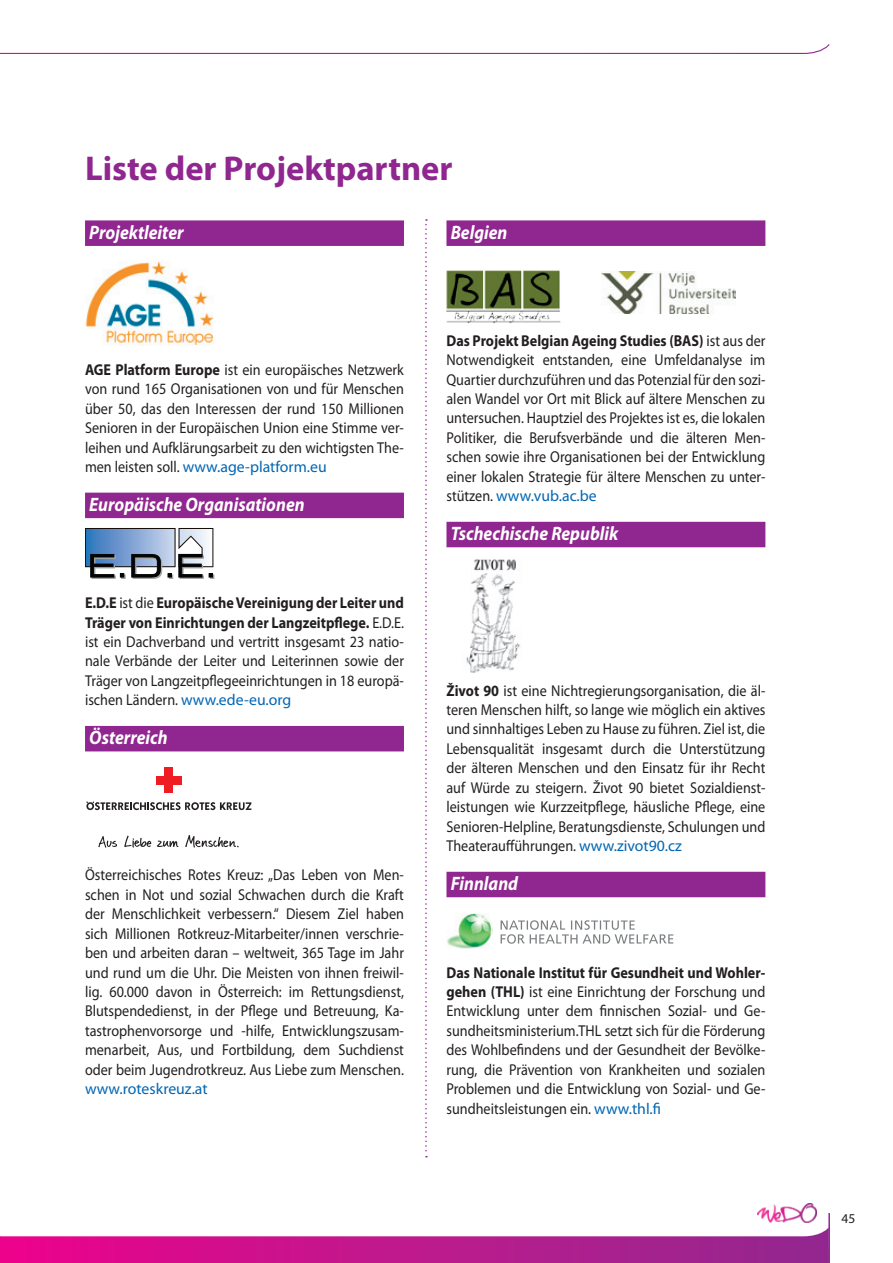
<style>
.page{position:relative;width:893px;height:1263px;background:#fff}
.page>*{position:absolute;margin:0;border:0;box-sizing:border-box;transform-origin:0 0}
.t1{font:700 34.5px "Myriad Pro";color:#90268f}
.t2{font:italic 700 19.5px "Myriad Pro";color:#fff;scale:.9 1}
.t3{font:15.75px/19.5px "Myriad Pro";color:#231f20;text-align:justify;scale:.9 1}
.t4{font:15.75px "Myriad Pro";color:#0166b3}
.t5{font:13.5px "Myriad Pro";color:#231f20}
.s1{font-weight:700}
.s2{color:#0166b3}
</style>
<div class="page">
<svg style="left:0;top:1228px;width:828px;height:35px"></svg>
<hr style="left:828px;top:1213px;width:2px;height:50px;background:#90268f">
<img style="left:758px;top:1203px;width:58px;height:20px">
<div style="left:85px;top:220px;width:319px;height:26px;background:#90268f"></div>
<div style="left:85px;top:493px;width:319px;height:25px;background:#90268f"></div>
<div style="left:85px;top:726px;width:319px;height:25px;background:#90268f"></div>
<img style="left:85px;top:261px;width:129px;height:85px">
<svg style="left:85px;top:528px;width:129px;height:51px"></svg>
<img style="left:98px;top:835px;width:141px;height:13px">
<div style="left:164px;top:767px;width:9px;height:26px;background:#ee1d23"></div>
<div style="left:156px;top:776px;width:25px;height:8px;background:#ee1d23"></div>
<svg style="left:86px;top:801px;width:165px;height:9px"></svg>
<div style="left:446px;top:220px;width:319px;height:26px;background:#90268f"></div>
<div style="left:446px;top:522px;width:319px;height:25px;background:#90268f"></div>
<div style="left:446px;top:872px;width:319px;height:25px;background:#90268f"></div>
<img style="left:446px;top:270px;width:115px;height:54px">
<img style="left:602px;top:271px;width:134px;height:42px">
<img style="left:466px;top:559px;width:55px;height:114px">
<svg style="left:501px;top:920px;width:172px;height:24px"></svg>
<img style="left:447px;top:914px;width:45px;height:34px">
<svg style="left:425px;top:219px;width:2px;height:938px"></svg>
<svg style="left:0;top:44px;width:830px;height:10px"></svg>
<h1 class="t1" style="left:85px;top:146px;width:369px">Liste der Projektpartner</h1>
<p class="t2" style="left:89px;top:221px;width:106px">Projektleiter</p>
<p class="t2" style="left:451px;top:221px;width:65px">Belgien</p>
<p class="t3" style="left:85px;top:359px;width:356px"><span class="s1">AGE Platform Europe</span> ist ein europäisches Netzwerk von rund 165 Organisationen von und für Menschen über 50, das den Interessen der rund 150 Millionen Senioren in der Europäischen Union eine Stimme ver&shy;leihen und Aufklärungsarbeit zu den wichtigsten The&shy;men leisten soll. <span class="s2">www.age-platform.eu</span></p>
<p class="t2" style="left:89px;top:494px;width:241px">Europäische Organisationen</p>
<p class="t3" style="left:85px;top:593px;width:356px"><span class="s1">E.D.E</span> ist die <span class="s1">Europäische Vereinigung der Leiter und Träger von Einrichtungen der Langzeitpflege.</span> E.D.E. ist ein Dachverband und vertritt insgesamt 23 natio&shy;nale Verbände der Leiter und Leiterinnen sowie der Träger von Langzeitpflegeeinrichtungen in 18 europä&shy;ischen Ländern. <span class="s2">www.ede-eu.org</span></p>
<p class="t2" style="left:89px;top:727px;width:89px">Österreich</p>
<p class="t3" style="left:85px;top:865px;width:356px">Österreichisches Rotes Kreuz: „Das Leben von Men&shy;schen in Not und sozial Schwachen durch die Kraft der Menschlichkeit verbessern.“ Diesem Ziel haben sich Millionen Rotkreuz-Mitarbeiter/innen verschrie&shy;ben und arbeiten daran – weltweit, 365 Tage im Jahr und rund um die Uhr. Die Meisten von ihnen freiwil&shy;lig. 60.000 davon in Österreich: im Rettungsdienst, Blutspendedienst, in der Pflege und Betreuung, Ka&shy;tastrophenvorsorge und -hilfe, Entwicklungszusam&shy;menarbeit, Aus, und Fortbildung, dem Suchdienst oder beim Jugendrotkreuz. Aus Liebe zum Menschen.</p>
<p class="t4" style="left:85px;top:1079px;width:124px">www.roteskreuz.at</p>
<p class="t3" style="left:446px;top:330px;width:356px"><span class="s1">Das Projekt Belgian Ageing Studies (BAS)</span> ist aus der Notwendigkeit entstanden, eine Umfeldanalyse im Quartier durchzuführen und das Potenzial für den sozi&shy;alen Wandel vor Ort mit Blick auf ältere Menschen zu untersuchen. Hauptziel des Projektes ist es, die lokalen Politiker, die Berufsverbände und die älteren Men&shy;schen sowie ihre Organisationen bei der Entwicklung einer lokalen Strategie für ältere Menschen zu unter&shy;stützen. <span class="s2">www.vub.ac.be</span></p>
<p class="t2" style="left:451px;top:523px;width:188px">Tschechische Republik</p>
<p class="t3" style="left:446px;top:680px;width:356px"><span class="s1">Život 90</span> ist eine Nichtregierungsorganisation, die äl&shy;teren Menschen hilft, so lange wie möglich ein aktives und sinnhaltiges Leben zu Hause zu führen. Ziel ist, die Lebensqualität insgesamt durch die Unterstützung der älteren Menschen und den Einsatz für ihr Recht auf Würde zu steigern. Život 90 bietet Sozialdienst&shy;leistungen wie Kurzzeitpflege, häusliche Pflege, eine Senioren-Helpline, Beratungsdienste, Schulungen und Theateraufführungen. <span class="s2">www.zivot90.cz</span></p>
<p class="t2" style="left:451px;top:873px;width:76px">Finnland</p>
<p class="t3" style="left:446px;top:962px;width:356px"><span class="s1">Das Nationale Institut für Gesundheit und Wohler&shy;gehen (THL)</span> ist eine Einrichtung der Forschung und Entwicklung unter dem finnischen Sozial- und Ge&shy;sundheitsministerium.THL setzt sich für die Förderung des Wohlbefindens und der Gesundheit der Bevölke&shy;rung, die Prävention von Krankheiten und sozialen Problemen und die Entwicklung von Sozial- und Ge&shy;sundheitsleistungen ein. <span class="s2">www.thl.fi</span></p>
<p class="t5" style="left:841px;top:1210px;width:15px">45</p>
</div>
